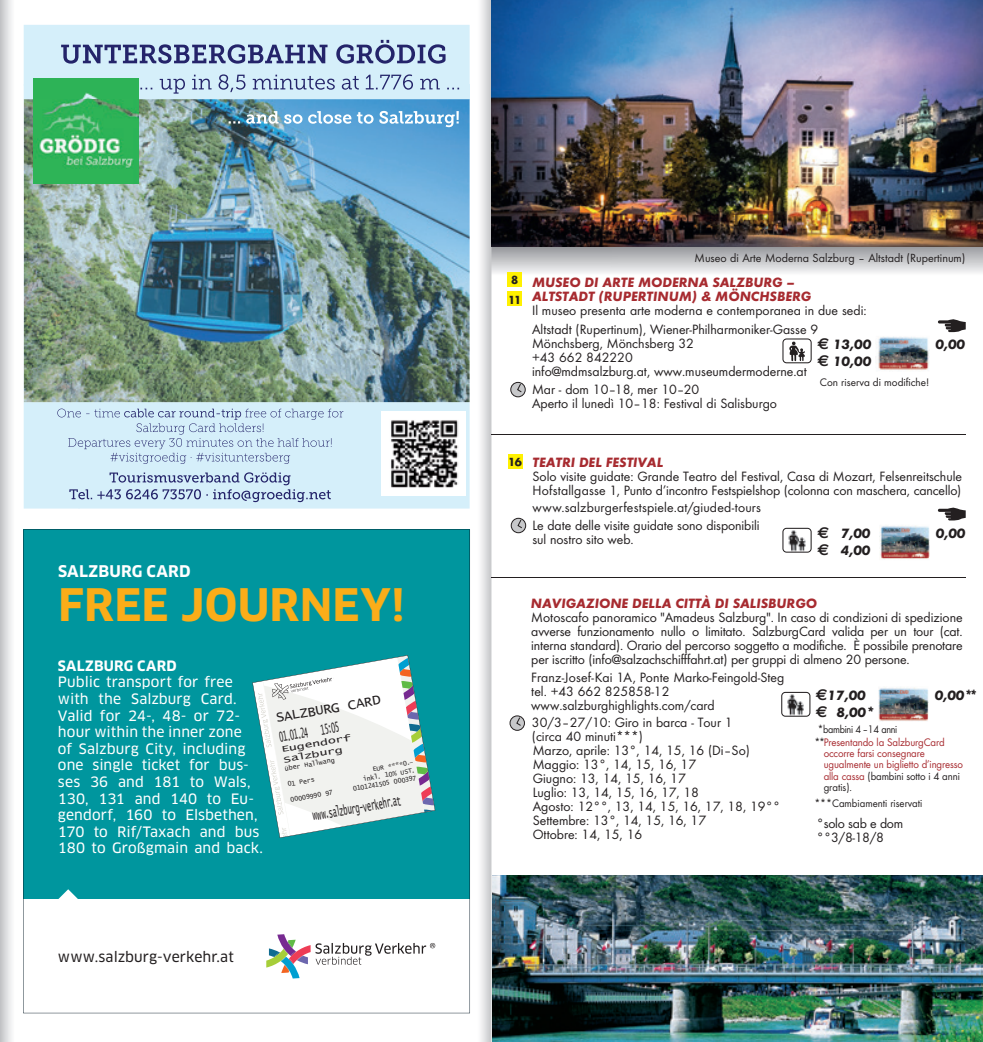
<style>
.page{position:relative;width:983px;height:1042px;background:#fff}
.page>*{position:absolute;margin:0;border:0;box-sizing:border-box;transform-origin:0 0}
.t1{font:700 43.75px "Clan OT";letter-spacing:.005em;color:#faad19}
.t2{font:700 15.75px "Clan OT";letter-spacing:.015em;color:#fff}
.t3{font:14px/14px "Futura Boo";color:#231f20}
.t4{font:14px/16.6px "Clan OT News";letter-spacing:.005em;color:#fff}
.t5{font:italic 700 14px/14px "Futura";color:#a72b30}
.t6{font:italic 700 14px "Futura";color:#231f20}
.t7{font:14px/19.9px "Lucida Console";color:#231f20}
.t8{font:14px "Clan OT News";letter-spacing:.005em;color:#231f20}
.t9{font:14px "Lucida Console";color:#231f20;scale:.5 1}
.t10{font:14px/14px "Futura Boo";letter-spacing:-.02em;color:#231f20}
.t11{font:700 14px "Clan OT";letter-spacing:.02em;color:#fff}
.t12{font:12.25px "Futura Boo";color:#231f20}
.t13{font:700 12.25px "Futura";color:#231f20}
.t14{font:11.38px "Futura Boo";letter-spacing:-.01em;color:#a72b30;scale:.96 1}
.t15{font:11.38px "Futura Boo";color:#231f20;scale:.96 1}
.t16{font:11.38px "Futura Boo";color:#231f20}
.t17{font:11.38px "Futura Boo";letter-spacing:-.025em;color:#231f20;scale:.9 1}
.t18{font:8.92px/10.7px "Lucida Console";color:#231f20;scale:1.5 1}
.t19{font:6.65px/8px "Lucida Console";color:#231f20;text-align:right}
.s1{font-family:"Euro Sans Std";font-style:normal;font-size:15.75px}
.s2{font-style:normal;font-size:12.25px;color:#231f20}
.s3{color:#231f20}
.s4{color:#a72b30}
</style>
<div class="page">
<img style="left:491px;top:246px;width:491px;height:29px">
<img style="left:491px;top:0;width:491px;height:246px">
<div style="left:24px;top:25px;width:445px;height:60px;background:#d5effa"></div>
<div style="left:24px;top:85px;width:55px;height:423px;background:#d5effa"></div>
<div style="left:138px;top:85px;width:331px;height:14px;background:#d5effa"></div>
<div style="left:79px;top:402px;width:390px;height:106px;background:#d5effa"></div>
<img style="left:24px;top:99px;width:445px;height:303px">
<img style="left:33px;top:78px;width:105px;height:105px">
<svg style="left:140px;top:74px;width:319px;height:20px;background:#bbd2e5"></svg>
<svg style="left:61px;top:40px;width:384px;height:24px;background:#96a6c6"></svg>
<svg style="left:69px;top:472px;width:262px;height:30px;background:#b6cbe1"></svg>
<svg style="left:57px;top:408px;width:286px;height:56px;background:#c6deee"></svg>
<img style="left:381px;top:411px;width:84px;height:84px">
<img style="left:228px;top:111px;width:230px;height:16px">
<svg style="left:23px;top:529px;width:447px;height:484px;fill:#00969e"></svg>
<hr style="left:491px;top:577px;width:474px;height:1px;background:#231f20">
<hr style="left:491px;top:434px;width:474px;height:1px;background:#231f20">
<img style="left:492px;top:876px;width:490px;height:166px">
<div style="left:507px;top:272px;width:15px;height:15px;background:#fff101"></div>
<div style="left:510px;top:382px;width:15px;height:15px;background:#c7c8ca;border-radius:50%"></div>
<div style="left:510px;top:382px;width:15px;height:15px;border:1px solid #231f20;border-radius:50%"></div>
<svg style="left:516px;top:383px;width:6px;height:10px"></svg>
<svg style="left:782px;top:338px;width:29px;height:25px"></svg>
<svg style="left:938px;top:319px;width:27px;height:13px"></svg>
<img style="left:878px;top:336px;width:51px;height:34px">
<img style="left:878px;top:339px;width:51px;height:12px">
<img style="left:878px;top:356px;width:51px;height:12px">
<div style="left:507px;top:291px;width:15px;height:15px;background:#fff101"></div>
<svg style="left:510px;top:716px;width:14px;height:14px"></svg>
<div style="left:509px;top:715px;width:15px;height:15px;border:1px solid #231f20;border-radius:50%"></div>
<svg style="left:515px;top:716px;width:7px;height:11px"></svg>
<svg style="left:781px;top:692px;width:29px;height:25px"></svg>
<img style="left:878px;top:687px;width:50px;height:34px">
<img style="left:878px;top:691px;width:50px;height:11px">
<div style="left:507px;top:454px;width:15px;height:15px;background:#fff101"></div>
<svg style="left:511px;top:518px;width:14px;height:15px"></svg>
<div style="left:510px;top:518px;width:16px;height:15px;border:1px solid #231f20;border-radius:50%"></div>
<svg style="left:516px;top:518px;width:7px;height:11px"></svg>
<svg style="left:782px;top:528px;width:29px;height:25px"></svg>
<img style="left:880px;top:526px;width:49px;height:33px">
<img style="left:879px;top:529px;width:50px;height:11px">
<img style="left:880px;top:545px;width:49px;height:12px">
<svg style="left:937px;top:507px;width:28px;height:13px"></svg>
<p class="t2" style="left:58px;top:562px;width:134px">SALZBURG CARD</p>
<h1 class="t1" style="left:58px;top:579px;width:348px">FREE JOURNEY!</h1>
<p class="t11" style="left:58px;top:657px;width:120px">SALZBURG CARD</p>
<p class="t4" style="left:58px;top:674px;width:206px">Public transport for free with the Salzburg Card.<br>Valid for 24-, 48- or 72- hour within the inner zone<br>of Salzburg City, including one single ticket for bus&shy;ses 36 and 181 to Wals,<br>130, 131 and 140 to Eu&shy;gendorf, 160 to Elsbethen,<br>170 to Rif/Taxach and bus<br>180 to Großgmain and back.</p>
<p class="t7" style="left:274px;top:708px;width:108px;rotate:-10deg">SALZBURG CARD<br>01.01.24 15:05</p>
<p class="t18" style="left:280px;top:744px;width:48px;rotate:-10deg">Eugendorf<br>Salzburg</p>
<p class="t19" style="left:284px;top:765px;width:52px;rotate:-10deg">über Hallwang</p>
<p class="t19" style="left:287px;top:780px;width:29px;rotate:-10deg">01 Pers</p>
<p class="t19" style="left:361px;top:767px;width:54px;rotate:-10deg">EUR ****0.– inkl. 10% UST.</p>
<p class="t19" style="left:352px;top:785px;width:66px;rotate:-10deg">0101241505 000397</p>
<p class="t9" style="left:311px;top:809px;width:180px;rotate:-10deg">www.salzburg-verkehr.at</p>
<p class="t19" style="left:290px;top:796px;width:45px;rotate:-10deg">00009990 97</p>
<p class="t8" style="left:58px;top:948px;width:177px">www.salzburg-verkehr.at</p>
<p class="t12" style="left:694px;top:250px;width:272px">Museo di Arte Moderna Salzburg – Altstadt (Rupertinum)</p>
<p class="t5" style="left:532px;top:275px;width:281px;text-indent:-21px"><sup>8</sup> MUSEO DI ARTE MODERNA SALZBURG –<br>ALTSTADT (RUPERTINUM) &amp; MÖNCHSBERG</p>
<p class="t3" style="left:532px;top:301px;width:336px;line-height:18.9px">Il museo presenta arte moderna e contemporanea in due sedi:<br>Altstadt (Rupertinum), Wiener-Philharmoniker-Gasse 9</p>
<p class="t3" style="left:532px;top:337px;width:276px">Mönchsberg, Mönchsberg 32<br>+43 662 842220<br>info@mdmsalzburg.at, www.museumdermoderne.at</p>
<p class="t3" style="left:532px;top:382px;width:246px">Mar - dom 10–18, mer 10–20<br>Aperto il lunedì 10–18: Festival di Salisburgo</p>
<p class="t13" style="left:508px;top:292px;width:15px">11</p>
<p class="t6" style="left:817px;top:336px;width:55px"><span class="s1">€</span> 13,00</p>
<p class="t6" style="left:935px;top:336px;width:31px">0,00</p>
<p class="t6" style="left:817px;top:352px;width:55px"><span class="s1">€</span> 10,00</p>
<p class="t16" style="left:819px;top:376px;width:111px">Con riserva di modifiche!</p>
<p class="t5" style="left:508px;top:455px;width:157px"><span class="s2">16</span> TEATRI DEL FESTIVAL</p>
<p class="t3" style="left:532px;top:469px;width:431px">Solo visite guidate: Grande Teatro del Festival, Casa di Mozart, Felsenreitschule<br>Hofstallgasse 1, Punto d’incontro Festspielshop (colonna con maschera, cancello)</p>
<p class="t3" style="left:532px;top:499px;width:230px;line-height:17.5px">www.salzburgerfestspiele.at/giuded-tours<br>Le date delle visite guidate sono disponibili</p>
<p class="t3" style="left:532px;top:532px;width:103px">sul nostro sito web.</p>
<p class="t6" style="left:817px;top:525px;width:54px"><span class="s1">€</span> 7,00</p>
<p class="t6" style="left:935px;top:525px;width:31px">0,00</p>
<p class="t6" style="left:817px;top:541px;width:54px"><span class="s1">€</span> 4,00</p>
<p class="t5" style="left:531px;top:596px;width:288px">NAVIGAZIONE DELLA CITTÀ DI SALISBURGO</p>
<p class="t3" style="left:531px;top:610px;width:433px;text-align:justify">Motoscafo panoramico "Amadeus Salzburg". In caso di condizioni di spedizione avverse funzionamento nullo o limitato. SalzburgCard valida per un tour (cat. interna standard). Orario del percorso soggetto a modifiche. È possibile prenotare per iscritto (info@salzachschifffahrt.at) per gruppi di almeno 20 persone.</p>
<p class="t3" style="left:531px;top:670px;width:254px">Franz-Josef-Kai 1A, Ponte Marko-Feingold-Steg tel. +43 662 825858-12 www.salzburghighlights.com/card</p>
<p class="t3" style="left:531px;top:715px;width:250px">30/3–27/10: Giro in barca - Tour 1<br>(circa 40 minuti***)<br>Marzo, aprile: 13°, 14, 15, 16 (Di–So)<br>Maggio: 13°, 14, 15, 16, 17<br>Giugno: 13, 14, 15, 16, 17<br>Luglio: 13, 14, 15, 16, 17, 18<br>Agosto: 12°°, 13, 14, 15, 16, 17, 18, 19°°<br>Settembre: 13°, 14, 15, 16, 17<br>Ottobre: 14, 15, 16</p>
<p class="t17" style="left:817px;top:723px;width:90px">*bambini 4–14 anni</p>
<p class="t6" style="left:815px;top:687px;width:51px"><span class="s1">€</span>17,00</p>
<p class="t6" style="left:934px;top:687px;width:44px">0,00**</p>
<p class="t6" style="left:815px;top:703px;width:60px"><span class="s1">€</span> 8,00*</p>
<p class="t14" style="left:814px;top:735px;width:137px"><span class="s3">**</span> Presentando la SalzburgCard</p>
<p class="t14" style="left:823px;top:746px;width:107px">occorre farsi consegnare</p>
<p class="t14" style="left:823px;top:758px;width:147px">ugualmente un biglietto d’ingresso</p>
<p class="t15" style="left:823px;top:769px;width:143px"><span class="s4">alla cassa</span> (bambini sotto i 4 anni</p>
<p class="t15" style="left:823px;top:780px;width:31px">gratis).</p>
<p class="t15" style="left:814px;top:797px;width:114px">***Cambiamenti riservati</p>
<p class="t10" style="left:816px;top:816px;width:88px">°solo sab e dom °°3/8-18/8</p>
</div>
